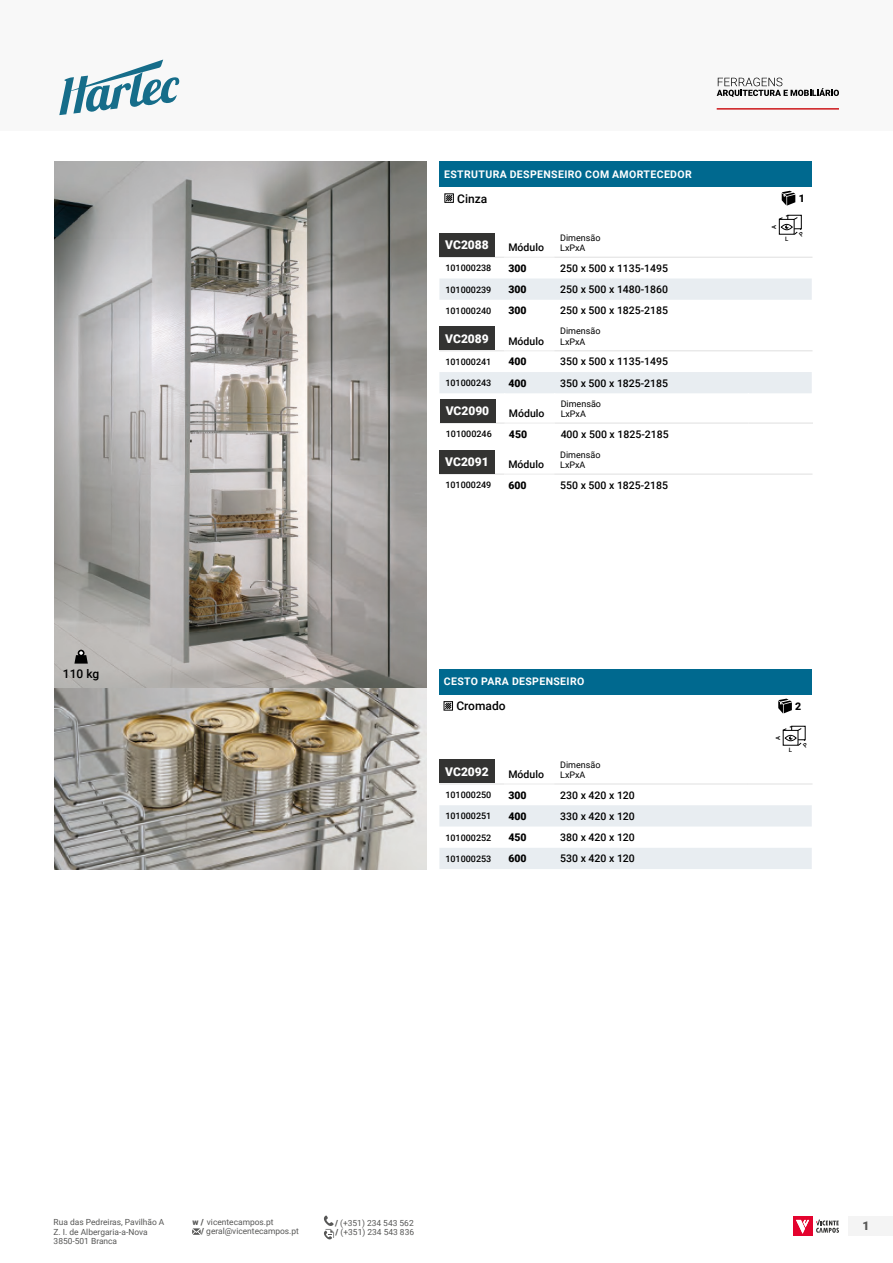
<style>
.page{position:relative;width:893px;height:1263px;background:#fff}
.page>*{position:absolute;margin:0;border:0;box-sizing:border-box;transform-origin:0 0}
.t1{font:900 12px "Roboto";color:#fff}
.t2{font:500 12px "Roboto";color:#000}
.t3{font:900 12px "Roboto";color:#575756}
.t4{font:500 10.5px "Roboto";color:#000}
.t5{font:700 10.5px "Roboto";letter-spacing:.035em;color:#fff}
.t6{font:900 10.5px "Roboto";color:#000}
.t7{font:500 9px "Roboto";color:#000}
.t8{font:9px/10.5px "Roboto";color:#000}
.t9{font:8.4px/9.6px "Roboto";color:#575756}
.t10{font:500 6px "Roboto";color:#000}
.s1{font-weight:900}
</style>
<div class="page">
<div style="left:0;top:0;width:893px;height:131px;background:#f8f8f8"></div>
<svg style="left:59px;top:60px;width:120px;height:55px"></svg>
<div style="left:849px;top:1216px;width:44px;height:20px;background:#f4f4f4"></div>
<svg style="left:717px;top:78px;width:122px;height:19px"></svg>
<hr style="left:717px;top:108px;width:122px;height:2px;background:#cd171a">
<div style="left:793px;top:1216px;width:19px;height:20px;background:#e4032e"></div>
<svg style="left:796px;top:1220px;width:13px;height:14px"></svg>
<svg style="left:816px;top:1219px;width:23px;height:14px"></svg>
<svg style="left:192px;top:1228px;width:9px;height:7px"></svg>
<svg style="left:324px;top:1215px;width:10px;height:24px"></svg>
<img style="left:54px;top:162px;width:372px;height:707px">
<svg style="left:74px;top:650px;width:14px;height:14px"></svg>
<div style="left:439px;top:233px;width:56px;height:24px;background:#333332"></div>
<div style="left:440px;top:162px;width:372px;height:25px;background:#00698f"></div>
<svg style="left:782px;top:191px;width:13px;height:15px"></svg>
<svg style="left:444px;top:193px;width:10px;height:10px"></svg>
<hr style="left:748px;top:422px;width:65px;height:2px;background:#e3e3e3">
<svg style="left:439px;top:257px;width:373px;height:167px"></svg>
<hr style="left:439px;top:473px;width:65px;height:2px;background:#e3e3e3">
<hr style="left:554px;top:473px;width:194px;height:2px;background:#e3e3e3">
<hr style="left:748px;top:473px;width:64px;height:2px;background:#e3e3e3">
<hr style="left:504px;top:473px;width:50px;height:2px;background:#ededed">
<div style="left:439px;top:450px;width:56px;height:23px;background:#333332"></div>
<div style="left:439px;top:669px;width:373px;height:26px;background:#00698f"></div>
<svg style="left:778px;top:699px;width:14px;height:14px"></svg>
<svg style="left:443px;top:701px;width:10px;height:10px"></svg>
<svg style="left:439px;top:784px;width:373px;height:85px"></svg>
<hr style="left:439px;top:783px;width:65px;height:1px;background:#e3e3e3">
<hr style="left:554px;top:783px;width:194px;height:1px;background:#e3e3e3">
<hr style="left:748px;top:783px;width:64px;height:1px;background:#e3e3e3">
<hr style="left:504px;top:783px;width:50px;height:1px;background:#ededed">
<div style="left:439px;top:759px;width:56px;height:24px;background:#333332"></div>
<svg style="left:778px;top:214px;width:24px;height:21px"></svg>
<svg style="left:782px;top:725px;width:24px;height:21px"></svg>
<p class="t2" style="left:63px;top:665px;width:38px">110 kg</p>
<p class="t5" style="left:444px;top:166px;width:249px">ESTRUTURA DESPENSEIRO COM AMORTECEDOR</p>
<p class="t2" style="left:457px;top:190px;width:32px">Cinza</p>
<p class="t6" style="left:799px;top:191px;width:8px">1</p>
<p class="t1" style="left:445px;top:237px;width:45px">VC2088</p>
<p class="t4" style="left:508px;top:240px;width:37px">Módulo</p>
<p class="t8" style="left:560px;top:232px;width:42px">Dimensão<br>LxPxA</p>
<p class="t7" style="left:445px;top:262px;width:48px">101000238</p>
<p class="t6" style="left:508px;top:261px;width:20px">300</p>
<p class="t4" style="left:560px;top:261px;width:109px">250 x 500 x 1135-1495</p>
<p class="t7" style="left:445px;top:283px;width:48px">101000239</p>
<p class="t6" style="left:508px;top:282px;width:20px">300</p>
<p class="t4" style="left:560px;top:282px;width:109px">250 x 500 x 1480-1860</p>
<p class="t7" style="left:445px;top:304px;width:48px">101000240</p>
<p class="t6" style="left:508px;top:303px;width:20px">300</p>
<p class="t4" style="left:560px;top:303px;width:109px">250 x 500 x 1825-2185</p>
<p class="t1" style="left:445px;top:330px;width:45px">VC2089</p>
<p class="t4" style="left:508px;top:334px;width:37px">Módulo</p>
<p class="t8" style="left:560px;top:325px;width:42px">Dimensão<br>LxPxA</p>
<p class="t7" style="left:445px;top:355px;width:48px">101000241</p>
<p class="t6" style="left:508px;top:354px;width:20px">400</p>
<p class="t4" style="left:560px;top:354px;width:109px">350 x 500 x 1135-1495</p>
<p class="t7" style="left:445px;top:377px;width:48px">101000243</p>
<p class="t6" style="left:508px;top:375px;width:20px">400</p>
<p class="t4" style="left:560px;top:375px;width:109px">350 x 500 x 1825-2185</p>
<p class="t1" style="left:446px;top:402px;width:45px">VC2090</p>
<p class="t4" style="left:509px;top:406px;width:37px">Módulo</p>
<p class="t8" style="left:561px;top:398px;width:42px">Dimensão<br>LxPxA</p>
<p class="t7" style="left:446px;top:428px;width:48px">101000246</p>
<p class="t6" style="left:509px;top:427px;width:20px">450</p>
<p class="t4" style="left:561px;top:427px;width:109px">400 x 500 x 1825-2185</p>
<p class="t1" style="left:445px;top:453px;width:45px">VC2091</p>
<p class="t4" style="left:508px;top:457px;width:37px">Módulo</p>
<p class="t8" style="left:560px;top:449px;width:42px">Dimensão<br>LxPxA</p>
<p class="t7" style="left:445px;top:479px;width:48px">101000249</p>
<p class="t6" style="left:508px;top:478px;width:20px">600</p>
<p class="t4" style="left:560px;top:478px;width:109px">550 x 500 x 1825-2185</p>
<p class="t10" style="left:770px;top:229px;width:5px;rotate:-90deg">A</p>
<p class="t10" style="left:785px;top:234px;width:5px">L</p>
<p class="t5" style="left:444px;top:674px;width:142px">CESTO PARA DESPENSEIRO</p>
<p class="t2" style="left:456px;top:698px;width:51px">Cromado</p>
<p class="t6" style="left:795px;top:699px;width:8px">2</p>
<p class="t1" style="left:445px;top:763px;width:45px">VC2092</p>
<p class="t4" style="left:508px;top:767px;width:37px">Módulo</p>
<p class="t8" style="left:560px;top:759px;width:42px">Dimensão<br>LxPxA</p>
<p class="t7" style="left:445px;top:788px;width:48px">101000250</p>
<p class="t6" style="left:508px;top:787px;width:20px">300</p>
<p class="t4" style="left:560px;top:787px;width:76px">230 x 420 x 120</p>
<p class="t7" style="left:445px;top:810px;width:48px">101000251</p>
<p class="t6" style="left:508px;top:809px;width:20px">400</p>
<p class="t4" style="left:560px;top:809px;width:76px">330 x 420 x 120</p>
<p class="t7" style="left:445px;top:831px;width:48px">101000252</p>
<p class="t6" style="left:508px;top:830px;width:20px">450</p>
<p class="t4" style="left:560px;top:830px;width:76px">380 x 420 x 120</p>
<p class="t7" style="left:445px;top:852px;width:48px">101000253</p>
<p class="t6" style="left:508px;top:851px;width:20px">600</p>
<p class="t4" style="left:560px;top:851px;width:76px">530 x 420 x 120</p>
<p class="t10" style="left:774px;top:740px;width:5px;rotate:-90deg">A</p>
<p class="t10" style="left:789px;top:745px;width:5px">L</p>
<p class="t9" style="left:54px;top:1217px;width:112px">Rua das Pedreiras, Pavilhão A</p>
<p class="t9" style="left:335px;top:1217px;width:80px"><span class="s1">/</span> (+351) 234 543 562</p>
<p class="t9" style="left:54px;top:1226px;width:96px">Z. I. de Albergaria-a-Nova<br>3850-501 Branca</p>
<p class="t9" style="left:201px;top:1217px;width:99px;line-height:9.1px;text-indent:-9px"><span class="s1">w /</span> vicentecampos.pt<br><span class="s1">/</span> geral@vicentecampos.pt</p>
<p class="t9" style="left:336px;top:1227px;width:80px"><span class="s1">/</span> (+351) 234 543 836</p>
<p class="t3" style="left:862px;top:1217px;width:8px">1</p>
</div>
